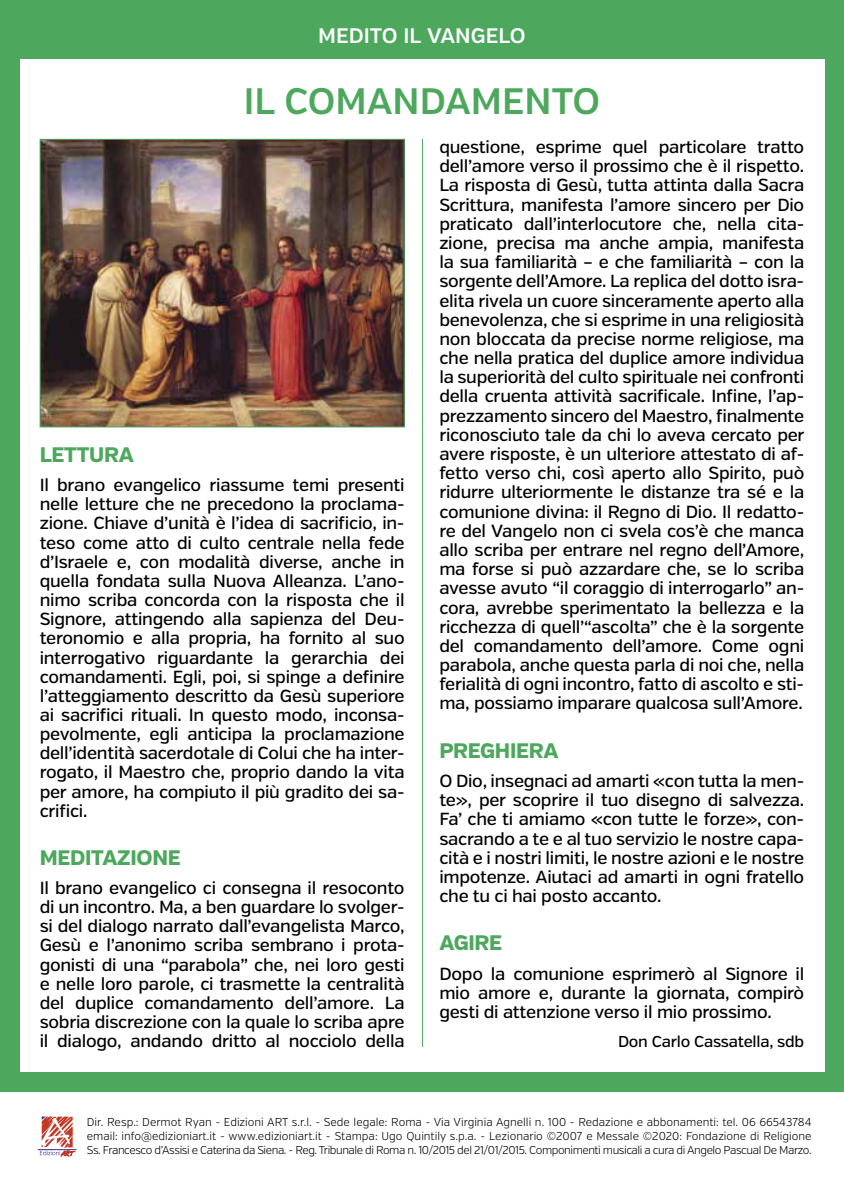
<style>
.page{position:relative;width:844px;height:1191px;background:#fff}
.page>*{position:absolute;margin:0;border:0;box-sizing:border-box;transform-origin:0 0}
.t1{font:600 36.75px "Verb";color:#4da85e}
.t2{font:800 21px "Verb";letter-spacing:-.015em;color:#4da85e}
.t3{font:600 21px "Verb";color:#fff}
.t4{font:500 17.5px/19.2px "Verb";letter-spacing:-.015em;color:#000;text-align:justify}
.t5{font:500 15.75px "Verb";letter-spacing:-.015em;color:#000}
.t6{font:300 11.38px/14px "Verb";letter-spacing:-.04em;color:#000;text-align:justify}
</style>
<div class="page">
<div style="left:0;top:0;width:843px;height:1091px;background:#4da85e"></div>
<div style="left:20px;top:60px;width:803px;height:1011px;background:#fff"></div>
<hr style="left:422px;top:139px;width:1px;height:908px;background:#4da85e">
<hr style="left:38px;top:1149px;width:38px;height:1px;background:#392d82">
<svg style="left:40px;top:1116px;width:36px;height:40px"></svg>
<img style="left:42px;top:141px;width:360px;height:284px">
<div style="left:40px;top:139px;width:364px;height:288px;border:1px solid #4da85e"></div>
<p class="t3" style="left:318px;top:23px;width:209px">MEDITO IL VANGELO</p>
<h1 class="t1" style="left:244px;top:79px;width:358px">IL COMANDAMENTO</h1>
<p class="t2" style="left:40px;top:442px;width:96px">LETTURA</p>
<p class="t4" style="left:40px;top:476px;width:366px">Il brano evangelico riassume temi presenti nelle letture che ne precedono la proclama&shy;zione. Chiave d’unità è l’idea di sacrificio, in&shy;teso come atto di culto centrale nella fede d’Israele e, con modalità diverse, anche in quella fondata sulla Nuova Alleanza. L’ano&shy;nimo scriba concorda con la risposta che il Signore, attingendo alla sapienza del Deu&shy;teronomio e alla propria, ha fornito al suo interrogativo riguardante la gerarchia dei comandamenti. Egli, poi, si spinge a definire l’atteggiamento descritto da Gesù superiore ai sacrifici rituali. In questo modo, inconsa&shy;pevolmente, egli anticipa la proclamazione dell’identità sacerdotale di Colui che ha inter&shy;rogato, il Maestro che, proprio dando la vita per amore, ha compiuto il più gradito dei sa&shy;crifici.</p>
<p class="t2" style="left:40px;top:844px;width:142px">MEDITAZIONE</p>
<p class="t4" style="left:40px;top:878px;width:366px">Il brano evangelico ci consegna il resoconto di un incontro. Ma, a ben guardare lo svolger&shy;si del dialogo narrato dall’evangelista Marco, Gesù e l’anonimo scriba sembrano i prota&shy;gonisti di una “parabola” che, nei loro gesti e nelle loro parole, ci trasmette la centralità del duplice comandamento dell’amore. La sobria discrezione con la quale lo scriba apre il dialogo, andando dritto al nocciolo della</p>
<p class="t4" style="left:439px;top:137px;width:366px">questione, esprime quel particolare tratto dell’amore verso il prossimo che è il rispetto.<br>La risposta di Gesù, tutta attinta dalla Sacra Scrittura, manifesta l’amore sincero per Dio praticato dall’interlocutore che, nella cita&shy;zione, precisa ma anche ampia, manifesta la sua familiarità – e che familiarità – con la sorgente dell’Amore. La replica del dotto isra&shy;elita rivela un cuore sinceramente aperto alla benevolenza, che si esprime in una religiosità non bloccata da precise norme religiose, ma che nella pratica del duplice amore individua la superiorità del culto spirituale nei confronti della cruenta attività sacrificale. Infine, l’ap&shy;prezzamento sincero del Maestro, finalmente riconosciuto tale da chi lo aveva cercato per avere risposte, è un ulteriore attestato di af&shy;fetto verso chi, così aperto allo Spirito, può ridurre ulteriormente le distanze tra sé e la comunione divina: il Regno di Dio. Il redatto&shy;re del Vangelo non ci svela cos’è che manca allo scriba per entrare nel regno dell’Amore, ma forse si può azzardare che, se lo scriba avesse avuto “il coraggio di interrogarlo” an&shy;cora, avrebbe sperimentato la bellezza e la ricchezza di quell’“ascolta” che è la sorgente del comandamento dell’amore. Come ogni parabola, anche questa parla di noi che, nella ferialità di ogni incontro, fatto di ascolto e sti&shy;ma, possiamo imparare qualcosa sull’Amore.</p>
<p class="t2" style="left:439px;top:737px;width:121px">PREGHIERA</p>
<p class="t4" style="left:439px;top:771px;width:366px">O Dio, insegnaci ad amarti «con tutta la men&shy;te», per scoprire il tuo disegno di salvezza.<br>Fa’ che ti amiamo «con tutte le forze», con&shy;sacrando a te e al tuo servizio le nostre capa&shy;cità e i nostri limiti, le nostre azioni e le nostre impotenze. Aiutaci ad amarti in ogni fratello che tu ci hai posto accanto.</p>
<p class="t2" style="left:439px;top:930px;width:64px">AGIRE</p>
<p class="t4" style="left:439px;top:964px;width:366px">Dopo la comunione esprimerò al Signore il mio amore e, durante la giornata, compirò gesti di attenzione verso il mio prossimo.</p>
<p class="t5" style="left:618px;top:1032px;width:188px">Don Carlo Cassatella, sdb</p>
<p class="t6" style="left:87px;top:1114px;width:726px">Dir. Resp.: Dermot Ryan - Edizioni ART s.r.l. - Sede legale: Roma - Via Virginia Agnelli n. 100 - Redazione e abbonamenti: tel. 06 66543784 email: info@edizioniart.it - www.edizioniart.it - Stampa: Ugo Quintily s.p.a. - Lezionario ©2007 e Messale ©2020: Fondazione di Religione Ss. Francesco d’Assisi e Caterina da Siena. - Reg. Tribunale di Roma n. 10/2015 del 21/01/2015. Componimenti musicali a cura di Angelo Pascual De Marzo.</p>
</div>
